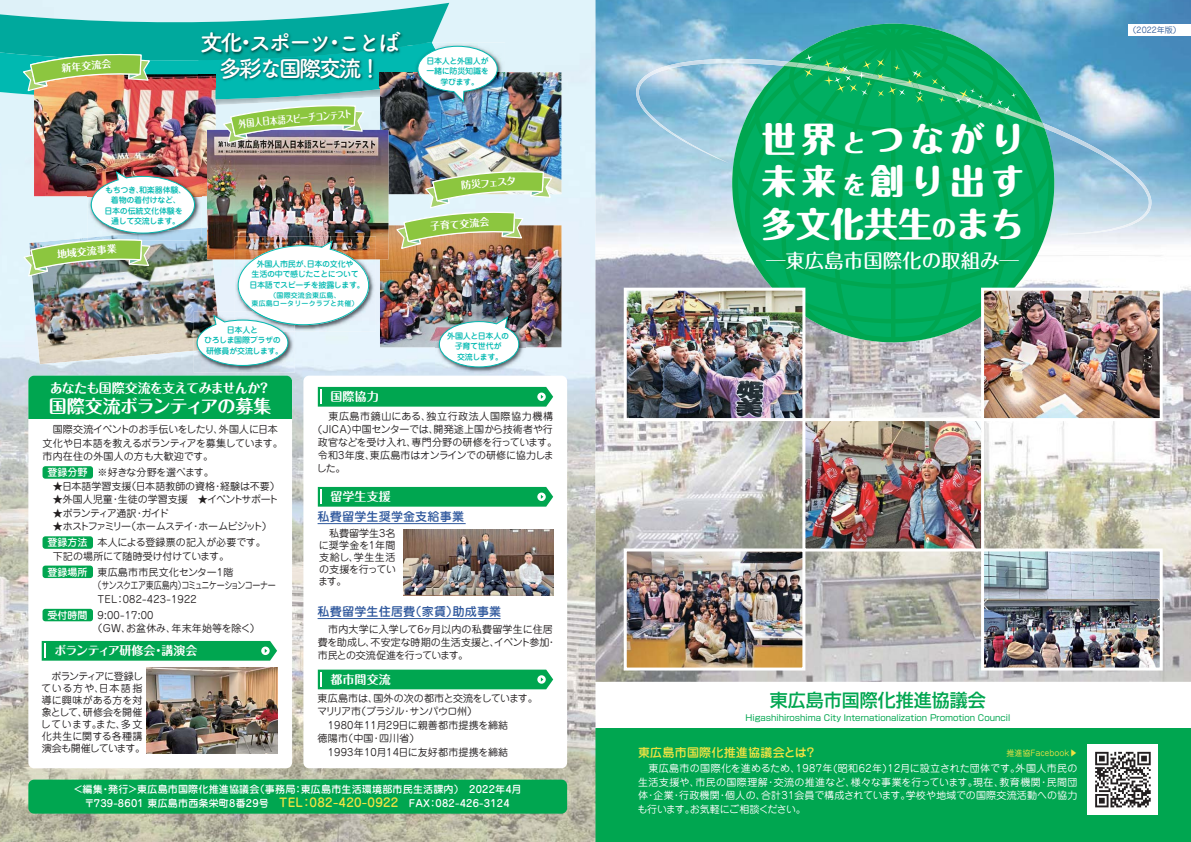
<style>
.page{position:relative;width:1191px;height:842px;background:#fff}
.page>*{position:absolute;margin:0;border:0;box-sizing:border-box;transform-origin:0 0}
.t1{font:34px/42.8px "Maru Fo Pro Heavy 90 pv RKSJ H";letter-spacing:.18em;color:#fff;text-align:justify}
.t2{font:23px/25.2px "Tsuku A Rd Gothic Std B 90 pv RKSJ H";letter-spacing:-.13em;color:#fff;text-align:center}
.t3{font:19.5px "Maru Fo Pro Medium 90 pv RKSJ H";color:#fff}
.t4{font:18px "Maru Fo Pro Bold 90 pv RKSJ H";letter-spacing:-.025em;color:#fff}
.t5{font:18px "Shin Go Pro Medium 90 pv RKSJ H";color:#00a650}
.t6{font:13px "Maru Fo Pro Bold 90 pv RKSJ H";letter-spacing:-.06em;color:#fff}
.t7{font:12px "Jun 34 Pro Medium 90 pv RKSJ H";letter-spacing:.02em;color:#2f589d}
.t8{font:12px "Jun 34 Pro Medium 90 pv RKSJ H";letter-spacing:.02em;color:#f2e343}
.t9{font:12px "Maru Fo Pro Bold 90 pv RKSJ H";color:#fff}
.t10{font:12px "Maru Fo Pro Bold 90 pv RKSJ H";letter-spacing:-.035em;color:#fff}
.t11{font:10px/12px "Jun 201 Pro Regular 90 pv RKSJ H";letter-spacing:-.005em;color:#231f20}
.t12{font:10px/13.5px "Jun 201 Pro Regular 90 pv RKSJ H";letter-spacing:-.01em;color:#fff;text-align:justify}
.t13{font:10px/14px "Jun 34 Pro Medium 90 pv RKSJ H";letter-spacing:.02em;color:#fff;text-align:center}
.t14{font:10px/13px "Jun 201 Pro Regular 90 pv RKSJ H";letter-spacing:.015em;color:#231f20}
.t15{font:10px/13.5px "Jun 201 Pro Regular 90 pv RKSJ H";letter-spacing:-.025em;color:#231f20}
.t16{font:10px/13.5px "Jun 201 Pro Regular 90 pv RKSJ H";letter-spacing:.02em;color:#231f20}
.t17{font:10px "Jun 201 Pro Regular 90 pv RKSJ H";letter-spacing:-.065em;color:#231f20;scale:.8 1}
.t18{font:10px "Maru Fo Pro Bold 90 pv RKSJ H";color:#fff}
.t19{font:10px "Jun 201 Pro Regular 90 pv RKSJ H";letter-spacing:-.035em;color:#231f20}
.t20{font:10px "Maru Fo Pro Bold 90 pv RKSJ H";color:#fff;scale:.8 1}
.t21{font:8.5px "Shin Go Pro Regular 90 pv RKSJ H";color:#00a650}
.t22{font:8px/10.6px "Jun 34 Pro Medium 90 pv RKSJ H";letter-spacing:-.035em;color:#00b9b1;text-align:center}
.t23{font:8px "Jun 201 Pro Regular 90 pv RKSJ H";color:#f2e343}
.t24{font:8px "Jun 201 Pro Regular 90 pv RKSJ H";color:#2f5c9a}
.t25{font:7px/8.4px "Jun 34 Pro Medium 90 pv RKSJ H";letter-spacing:.02em;color:#00b9b1;text-align:center}
.s1{font-family:"Jun 34 Pro Medium 90 pv RKSJ H";color:#fff}
.s2{font-size:12px;color:#f2e343}
.s3{font-size:24px}
</style>
<div class="page">
<div style="left:595px;top:729px;width:596px;height:113px;background:#00a650"></div>
<img style="left:0;top:0;width:595px;height:842px">
<img style="left:595px;top:0;width:596px;height:682px">
<div style="left:28px;top:376px;width:264px;height:392px;background:#fff;border-radius:6px"></div>
<div style="left:28px;top:376px;width:264px;height:43px;background:#00a650"></div>
<div style="left:303px;top:376px;width:264px;height:392px;background:#fff;border-radius:6px"></div>
<div style="left:28px;top:780px;width:539px;height:34px;background:#00a650;border-radius:6px"></div>
<img style="left:380px;top:225px;width:181px;height:122px">
<img style="left:388px;top:72px;width:173px;height:122px">
<img style="left:34px;top:144px;width:173px;height:26px">
<img style="left:207px;top:144px;width:181px;height:115px">
<img style="left:1048px;top:552px;width:110px;height:114px">
<div style="left:981px;top:548px;width:181px;height:122px;border:3px solid #fff"></div>
<img style="left:1048px;top:292px;width:110px;height:125px">
<div style="left:981px;top:288px;width:181px;height:133px;border:3px solid #fff"></div>
<div style="left:1128px;top:24px;width:63px;height:11px;background:#fff"></div>
<img style="left:498px;top:43px;width:7px;height:29px">
<img style="left:498px;top:72px;width:7px;height:38px">
<img style="left:436px;top:313px;width:90px;height:61px">
<img style="left:438px;top:315px;width:82px;height:53px">
<img style="left:369px;top:237px;width:7px;height:95px">
<img style="left:194px;top:366px;width:101px;height:7px">
<img style="left:88px;top:168px;width:114px;height:2px">
<div style="left:43px;top:536px;width:50px;height:13px;background:#00a650;border-radius:3px"></div>
<div style="left:43px;top:466px;width:50px;height:13px;background:#00a650;border-radius:3px"></div>
<div style="left:43px;top:566px;width:50px;height:12px;background:#00a650;border-radius:3px"></div>
<div style="left:43px;top:609px;width:50px;height:12px;background:#00a650;border-radius:3px"></div>
<img style="left:403px;top:529px;width:150px;height:66px">
<hr style="left:317px;top:523px;width:149px;height:1px;background:#2f589d">
<hr style="left:317px;top:618px;width:183px;height:1px;background:#2f589d">
<div style="left:1087px;top:744px;width:71px;height:71px;background:#fff"></div>
<svg style="left:1095px;top:752px;width:55px;height:55px"></svg>
<img style="left:22px;top:170px;width:347px;height:196px">
<img style="left:0;top:3px;width:498px;height:141px">
<img style="left:395px;top:170px;width:158px;height:80px">
<img style="left:147px;top:668px;width:130px;height:85px">
<svg style="left:42px;top:641px;width:235px;height:20px;background:#0caa58"></svg>
<svg style="left:318px;top:387px;width:235px;height:20px;background:#0caa58"></svg>
<svg style="left:318px;top:487px;width:235px;height:20px;background:#0caa58"></svg>
<div style="left:318px;top:670px;width:235px;height:19px;background:#00a650"></div>
<img style="left:1048px;top:59px;width:103px;height:175px">
<img style="left:625px;top:29px;width:423px;height:640px">
<p class="t18" style="left:61px;top:64px;width:51px;rotate:-5deg">新年交流会</p>
<h2 class="t2" style="left:200px;top:33px;width:202px">文化・スポーツ・ことば多彩な国際交流！</h2>
<p class="t20" style="left:238px;top:120px;width:144px;rotate:-5deg">外国人日本語スピーチコンテスト</p>
<p class="t22" style="left:105px;top:185px;width:83px">もちつき、和楽器体験、着物の着付けなど、<br>日本の伝統文化体験を通して交流します。</p>
<p class="t18" style="left:57px;top:250px;width:61px;rotate:-5deg">地域交流事業</p>
<p class="t22" style="left:249px;top:259px;width:117px">外国人市民が、日本の文化や<br>生活の中で感じたことについて日本語でスピーチを披露します。</p>
<p class="t25" style="left:251px;top:292px;width:108px">（国際交流会東広島、<br>東広島ロータリークラブと共催）</p>
<p class="t22" style="left:204px;top:325px;width:81px">日本人と<br>ひろしま国際プラザの研修員が交流します。</p>
<p class="t22" style="left:426px;top:57px;width:64px">日本人と外国人が一緒に防災知識を学びます。</p>
<p class="t18" style="left:461px;top:182px;width:57px;rotate:-5deg">防災フェスタ</p>
<p class="t18" style="left:430px;top:223px;width:61px;rotate:-5deg">子育て交流会</p>
<p class="t22" style="left:447px;top:331px;width:63px">外国人と日本人の子育て世代が<br>交流します。</p>
<h3 class="t6" style="left:50px;top:383px;width:222px">あなたも国際交流を支えてみませんか？</h3>
<h3 class="t4" style="left:49px;top:400px;width:224px">国際交流ボランティアの募集</h3>
<p class="t11" style="left:43px;top:424px;width:242px;line-height:13.5px">　国際交流イベントのお手伝いをしたり、外国人に日本文化や日本語を教えるボランティアを募集しています。市内在住の外国人の方も大歓迎です。</p>
<p class="t19" style="left:48px;top:469px;width:168px"><span class="s1">登録分野</span> ※好きな分野を選べます。</p>
<p class="t15" style="left:43px;top:481px;width:239px;text-indent:10px">★日本語学習支援（日本語教師の資格・経験は不要）　★外国人児童・生徒の学習支援　★イベントサポート　★ボランティア通訳・ガイド<br>　★ホストファミリー（ホームステイ・ホームビジット）</p>
<p class="t11" style="left:43px;top:537px;width:225px;line-height:13.5px;text-indent:5px"><span class="s1">登録方法</span> 本人による登録票の記入が必要です。　下記の場所にて随時受け付けています。</p>
<p class="t16" style="left:48px;top:567px;width:187px"><span class="s1">登録場所</span> 東広島市市民文化センター1階</p>
<p class="t17" style="left:94px;top:582px;width:229px">（サンスクエア東広島内）コミュニケーションコーナー</p>
<p class="t16" style="left:98px;top:594px;width:101px">TEL：082-423-1922</p>
<p class="t16" style="left:93px;top:610px;width:169px;text-indent:-45px"><span class="s1">受付時間</span> 9:00-17:00<br>（GW、お盆休み、年末年始等を除く）</p>
<p class="t10" style="left:55px;top:646px;width:144px">ボランティア研修会・講演会</p>
<p class="t11" style="left:41px;top:672px;width:106px">　ボランティアに登録している方や、日本語指導に興味がある方を対象として、研修会を開催しています。また、多文化共生に関する各種講演会も開催しています。</p>
<p class="t9" style="left:331px;top:392px;width:49px">国際協力</p>
<p class="t14" style="left:317px;top:411px;width:241px">　東広島市鏡山にある、独立行政法人国際協力機構(JICA)中国センターでは、開発途上国から技術者や行政官などを受け入れ、専門分野の研修を行っています。令和3年度、東広島市はオンラインでの研修に協力しました。</p>
<p class="t9" style="left:331px;top:492px;width:61px">留学生支援</p>
<p class="t7" style="left:317px;top:512px;width:148px">私費留学生奨学金支給事業</p>
<p class="t11" style="left:318px;top:528px;width:79px;text-align:justify">　私費留学生3名に奨学金を1年間支給し、学生生活の支援を行っています。</p>
<p class="t7" style="left:317px;top:607px;width:185px">私費留学生住居費（家賃）助成事業</p>
<p class="t11" style="left:318px;top:624px;width:240px;line-height:13px">　市内大学に入学して6ヶ月以内の私費留学生に住居費を助成し、不安定な時期の生活支援と、イベント参加・市民との交流促進を行っています。</p>
<p class="t9" style="left:331px;top:675px;width:61px">都市間交流</p>
<p class="t11" style="left:317px;top:693px;width:222px;line-height:13.5px">東広島市は、国外の次の都市と交流をしています。マリリア市（ブラジル･サンパウロ州）<br>　1980年11月29日に親善都市提携を締結<br>徳陽市（中国･四川省）<br>　1993年10月14日に友好都市提携を締結</p>
<p class="t13" style="left:73px;top:784px;width:450px">＜編集・発行＞東広島市国際化推進協議会（事務局：東広島市生活環境部市民生活課内）　2022年4月〒739-8601 東広島市西条栄町8番29号　<span class="s2">TEL：082-420-0922</span>　FAX：082-426-3124</p>
<h1 class="t1" style="left:761px;top:122px;width:264px">世界<span class="s3">と</span>つながり未来<span class="s3">を</span>創り出す多文化共生<span class="s3">の</span>まち</h1>
<h3 class="t3" style="left:766px;top:254px;width:254px">─東広島市国際化の取組み─</h3>
<p class="t24" style="left:1128px;top:27px;width:54px">（2022年版）</p>
<h3 class="t5" style="left:770px;top:693px;width:217px">東広島市国際化推進協議会</h3>
<p class="t21" style="left:745px;top:714px;width:266px">Higashihiroshima City Internationalization Promotion Council</p>
<p class="t23" style="left:1006px;top:750px;width:73px">推進協Facebook▶</p>
<p class="t8" style="left:638px;top:748px;width:180px">東広島市国際化推進協議会とは？</p>
<p class="t12" style="left:637px;top:763px;width:441px;text-indent:11px">東広島市の国際化を進めるため、1987年(昭和62年)12月に設立された団体です。外国人市民の生活支援や、市民の国際理解・交流の推進など、様々な事業を行っています。現在、教育機関・民間団体・企業・行政機関・個人の、合計31会員で構成されています。学校や地域での国際交流活動への協力も行います。お気軽にご相談ください。</p>
</div>
